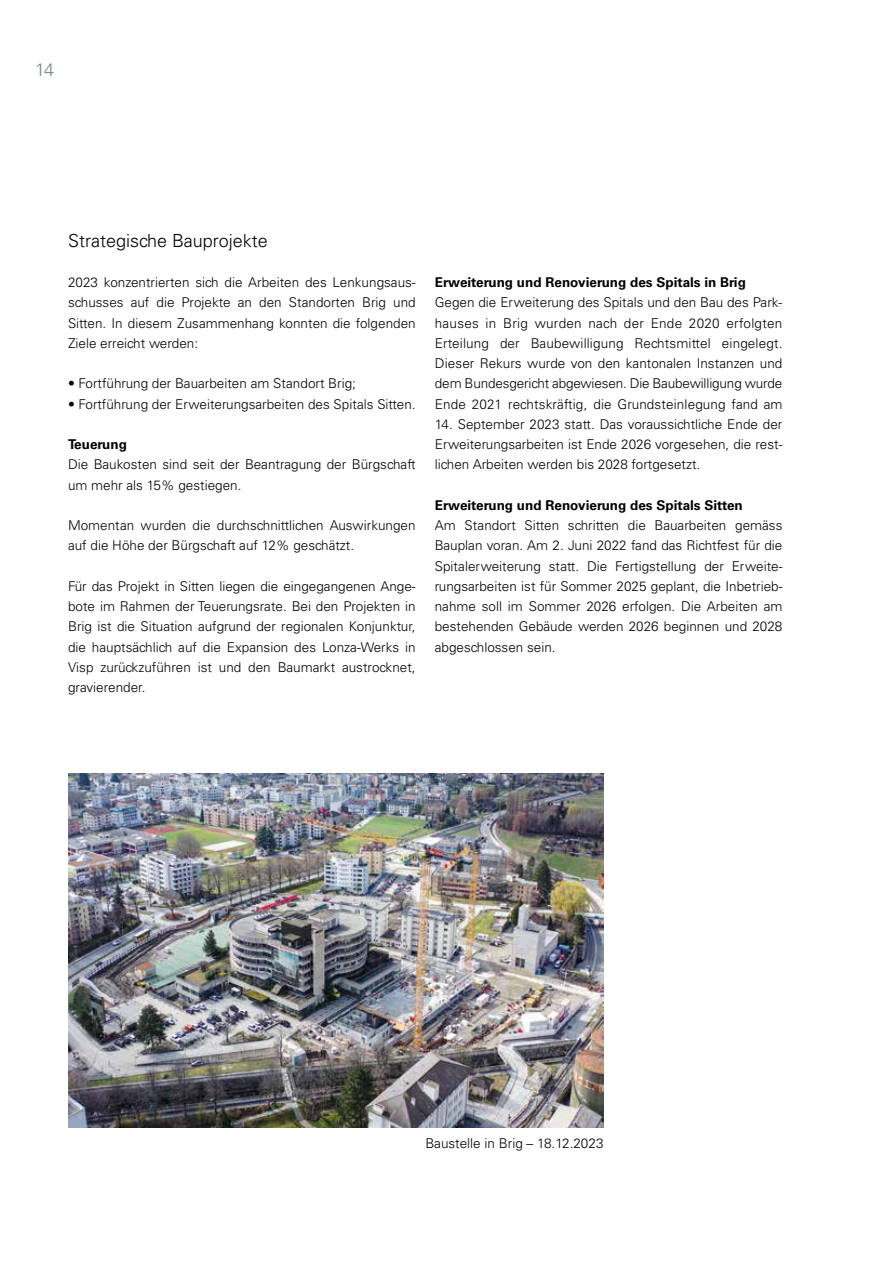
<style>
.page{position:relative;width:893px;height:1263px;background:#fff}
.page>*{position:absolute;margin:0;border:0;box-sizing:border-box;transform-origin:0 0}
.t1{font:300 18px "Univers LT Std";color:#000}
.t2{font:300 18px "Univers LT Std";color:#778186}
.t3{font:300 13.5px/20.2px "Univers LT Std";color:#000;text-align:justify}
.t4{font:700 13.5px "Univers LT Std";color:#000}
</style>
<div class="page">
<img style="left:68px;top:773px;width:535px;height:355px">
<h1 class="t2" style="left:35px;top:58px;width:21px">14</h1>
<h1 class="t1" style="left:68px;top:229px;width:201px">Strategische Bauprojekte</h1>
<p class="t3" style="left:68px;top:272px;width:349px">2023 konzentrierten sich die Arbeiten des Lenkungsaus&shy;schusses auf die Projekte an den Standorten Brig und Sitten. In diesem Zusammenhang konnten die folgenden Ziele erreicht werden:</p>
<p class="t3" style="left:68px;top:373px;width:289px">• Fortführung der Bauarbeiten am Standort Brig;</p>
<p class="t3" style="left:68px;top:394px;width:349px">• Fortführung der Erweiterungsarbeiten des Spitals Sitten.</p>
<p class="t4" style="left:68px;top:436px;width:60px">Teuerung</p>
<p class="t3" style="left:68px;top:454px;width:349px">Die Baukosten sind seit der Beantragung der Bürgschaft um mehr als 15% gestiegen.</p>
<p class="t3" style="left:68px;top:515px;width:349px">Momentan wurden die durchschnittlichen Auswirkungen auf die Höhe der Bürgschaft auf 12% geschätzt.</p>
<p class="t3" style="left:68px;top:576px;width:349px">Für das Projekt in Sitten liegen die eingegangenen Ange&shy;bote im Rahmen der Teuerungsrate. Bei den Projekten in Brig ist die Situation aufgrund der regionalen Konjunktur, die hauptsächlich auf die Expansion des Lonza-Werks in Visp zurückzuführen ist und den Baumarkt austrocknet, gravierender.</p>
<p class="t4" style="left:435px;top:274px;width:313px">Erweiterung und Renovierung des Spitals in Brig</p>
<p class="t3" style="left:435px;top:292px;width:349px">Gegen die Erweiterung des Spitals und den Bau des Park&shy;hauses in Brig wurden nach der Ende 2020 erfolgten Erteilung der Baubewilligung Rechtsmittel eingelegt.<br>Dieser Rekurs wurde von den kantonalen Instanzen und dem Bundesgericht abgewiesen. Die Baubewilligung wurde Ende 2021 rechtskräftig, die Grundsteinlegung fand am</p>
<p class="t3" style="left:435px;top:414px;width:349px">14. September 2023 statt. Das voraussichtliche Ende der Erweiterungsarbeiten ist Ende 2026 vorgesehen, die rest&shy;lichen Arbeiten werden bis 2028 fortgesetzt.</p>
<p class="t4" style="left:435px;top:497px;width:310px">Erweiterung und Renovierung des Spitals Sitten</p>
<p class="t3" style="left:435px;top:515px;width:349px">Am Standort Sitten schritten die Bauarbeiten gemäss Bauplan voran. Am 2. Juni 2022 fand das Richtfest für die Spitalerweiterung statt. Die Fertigstellung der Erweite&shy;rungsarbeiten ist für Sommer 2025 geplant, die Inbetrieb&shy;nahme soll im Sommer 2026 erfolgen. Die Arbeiten am bestehenden Gebäude werden 2026 beginnen und 2028 abgeschlossen sein.</p>
<p class="t3" style="left:426px;top:1132px;width:179px">Baustelle in Brig – 18.12.2023</p>
</div>
